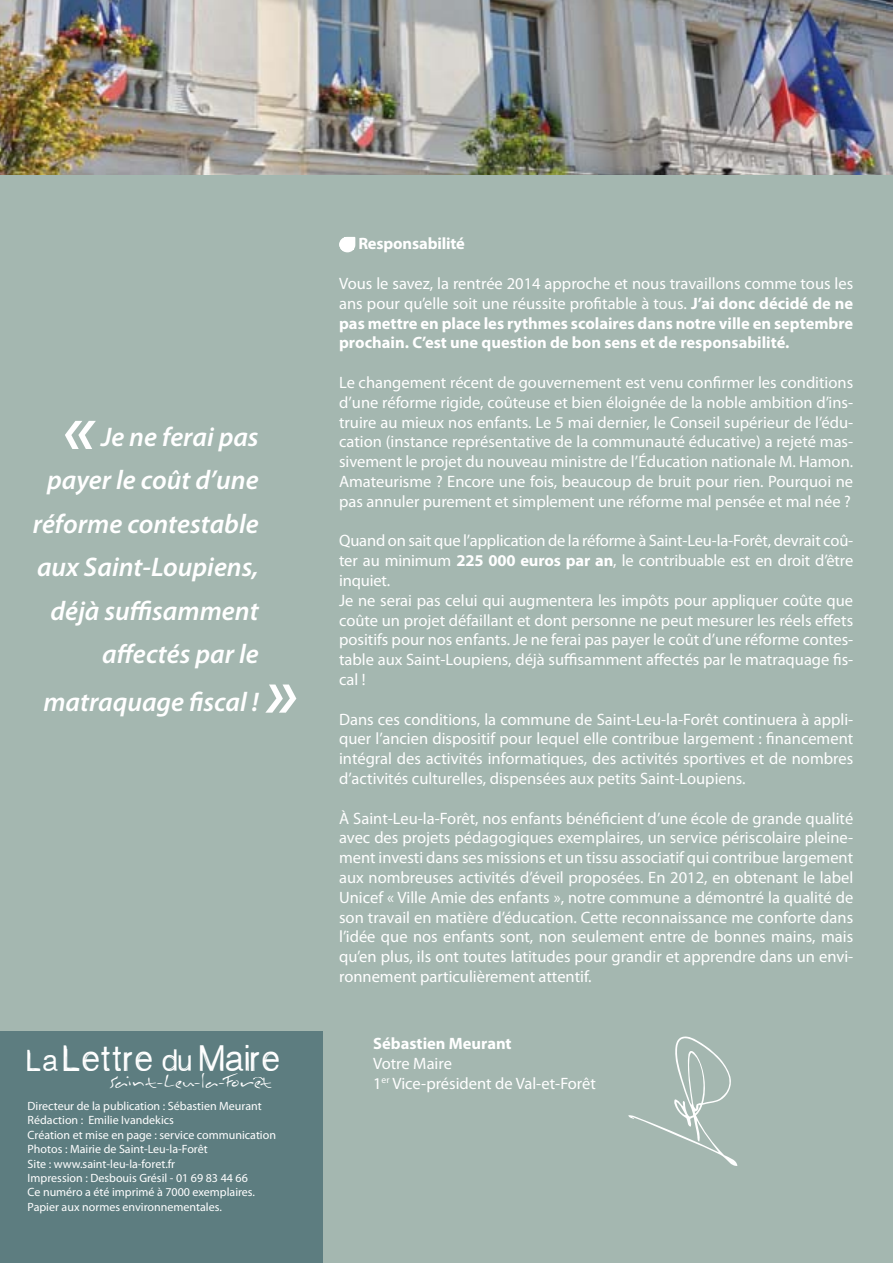
<style>
.page{position:relative;width:893px;height:1263px;background:#fff}
.page>*{position:absolute;margin:0;border:0;box-sizing:border-box;transform-origin:0 0}
.t1{font:italic 600 75px "Myriad Pro";color:#fff}
.t2{font:34.5px "sciallo";color:#fff}
.t3{font:italic 600 27px/43.5px "Myriad Pro";color:#fff;text-align:right}
.t4{font:21px "Inkburrow";letter-spacing:-.01em;color:#fff}
.t5{font:16.5px/19.8px "Myriad Pro";color:#fff;text-align:justify}
.t6{font:700 16.5px/19.8px "Myriad Pro";color:#fff;text-align:justify}
.t7{font:12px/14.4px "Myriad Pro";color:#fff}
.s1{font-size:28.5px}
.s2{font-weight:400}
.s3{font-weight:700}
</style>
<div class="page">
<div style="left:0;top:164px;width:893px;height:1099px;background:#a4b7b0"></div>
<svg style="left:339px;top:237px;width:16px;height:15px"></svg>
<div style="left:344px;top:238px;width:10px;height:12px;background:#fff"></div>
<div style="left:0;top:1032px;width:323px;height:231px;background:#5d7d80"></div>
<svg style="left:253px;top:1077px;width:10px;height:3px"></svg>
<svg style="left:628px;top:1036px;width:109px;height:130px"></svg>
<img style="left:0;top:0;width:893px;height:174px">
<h1 class="t1" style="left:63px;top:381px;width:34px">«</h1>
<h3 class="t3" style="left:33px;top:414px;width:227px">Je ne ferai pas payer le coût d’une réforme contestable aux Saint-Loupiens, déjà suffisamment affectés par le</h3>
<h3 class="t3" style="left:43px;top:679px;width:217px">matraquage fiscal !</h3>
<h1 class="t1" style="left:265px;top:645px;width:34px">»</h1>
<h2 class="t2" style="left:28px;top:1040px;width:255px"><span class="s1">La</span> Lettre <span class="s1">du</span> Maire</h2>
<p class="t4" style="left:110px;top:1071px;width:164px">Saint-Leu-la-Foret</p>
<p class="t7" style="left:28px;top:1098px;width:250px">Directeur de la publication : Sébastien Meurant Rédaction : Emilie Ivandekics<br>Création et mise en page : service communication Photos : Mairie de Saint-Leu-la-Forêt<br>Site : www.saint-leu-la-foret.fr<br>Impression : Desbouis Grésil - 01 69 83 44 66<br>Ce numéro a été imprimé à 7000 exemplaires.<br>Papier aux normes environnementales.</p>
<p class="t6" style="left:358px;top:233px;width:108px">Responsabilité</p>
<p class="t6" style="left:339px;top:273px;width:516px"><span class="s2">Vous le savez, la rentrée 2014 approche et nous travaillons comme tous les ans pour qu’elle soit une réussite profitable à tous.</span> J’ai donc décidé de ne pas mettre en place les rythmes scolaires dans notre ville en septembre prochain. C’est une question de bon sens et de responsabilité.</p>
<p class="t5" style="left:339px;top:372px;width:516px">Le changement récent de gouvernement est venu confirmer les conditions d’une réforme rigide, coûteuse et bien éloignée de la noble ambition d’ins&shy;truire au mieux nos enfants. Le 5 mai dernier, le Conseil supérieur de l’édu&shy;cation (instance représentative de la communauté éducative) a rejeté mas&shy;sivement le projet du nouveau ministre de l’éducation nationale M. Hamon.<br>Amateurisme ? Encore une fois, beaucoup de bruit pour rien. Pourquoi ne pas annuler purement et simplement une réforme mal pensée et mal née ?</p>
<p class="t5" style="left:339px;top:531px;width:516px;text-align:left">Quand on sait que l’application de la réforme à Saint-Leu-la-Forêt, devrait coû&shy;ter au minimum <span class="s3">225 000 euros par an</span>, le contribuable est en droit d’être inquiet.<br>Je ne serai pas celui qui augmentera les impôts pour appliquer coûte que coûte un projet défaillant et dont personne ne peut mesurer les réels effets positifs pour nos enfants. Je ne ferai pas payer le coût d’une réforme contes&shy;table aux Saint-Loupiens, déjà suffisamment affectés par le matraquage fis&shy;cal !</p>
<p class="t5" style="left:339px;top:709px;width:516px">Dans ces conditions, la commune de Saint-Leu-la-Forêt continuera à appli&shy;quer l’ancien dispositif pour lequel elle contribue largement : financement intégral des activités informatiques, des activités sportives et de nombres d’activités culturelles, dispensées aux petits Saint-Loupiens.</p>
<p class="t5" style="left:339px;top:808px;width:516px">à Saint-Leu-la-Forêt, nos enfants bénéficient d’une école de grande qualité avec des projets pédagogiques exemplaires, un service périscolaire pleine&shy;ment investi dans ses missions et un tissu associatif qui contribue largement aux nombreuses activités d’éveil proposées. En 2012, en obtenant le label Unicef « Ville Amie des enfants », notre commune a démontré la qualité de son travail en matière d’éducation. Cette reconnaissance me conforte dans l’idée que nos enfants sont, non seulement entre de bonnes mains, mais qu’en plus, ils ont toutes latitudes pour grandir et apprendre dans un envi&shy;ronnement particulièrement attentif.</p>
<p class="t6" style="left:373px;top:1033px;width:140px">Sébastien Meurant</p>
<p class="t5" style="left:373px;top:1053px;width:224px">Votre Maire<br>1<sup>er</sup> Vice-président de Val-et-Forêt</p>
</div>
